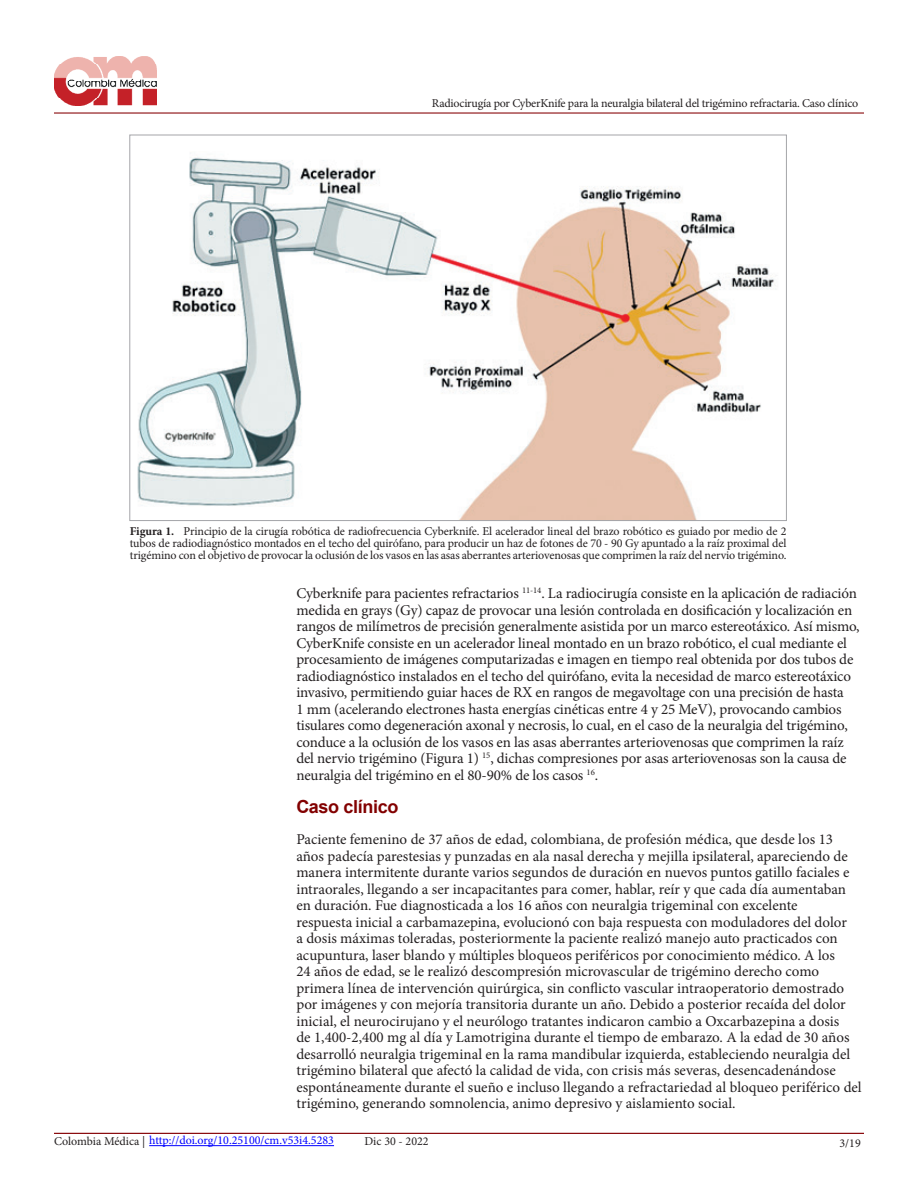
<style>
.page{position:relative;width:918px;height:1188px;background:#fff}
.page>*{position:absolute;margin:0;border:0;box-sizing:border-box;transform-origin:0 0}
.t1{font:700 18px "Arial";letter-spacing:-.02em;color:#820000}
.t2{font:15px/16.5px "Minion Pro";letter-spacing:-.005em;color:#231f20}
.t3{font:12px/12px "Minion Pro";letter-spacing:-.015em;color:#231f20;text-align:justify}
.t4{font:12px "Minion Pro";color:#00f}
.s1{font-weight:700}
.s2{color:#231f20}
</style>
<div class="page">
<hr style="left:54px;top:112px;width:810px;height:2px;background:#8b0d10">
<img style="left:54px;top:56px;width:102px;height:50px">
<hr style="left:149px;top:1145px;width:185px;height:1px;background:#00f">
<hr style="left:54px;top:1133px;width:810px;height:1px;background:#8b0d10">
<img style="left:137px;top:157px;width:638px;height:362px">
<p class="t3" style="left:432px;top:97px;width:428px">Radiocirugía por CyberKnife para la neuralgia bilateral del trigémino refractaria. Caso clínico</p>
<p class="t3" style="left:130px;top:525px;width:658px"><span class="s1">Figura 1.</span> Principio de la cirugía robótica de radiofrecuencia Cyberknife. El acelerador lineal del brazo robótico es guiado por medio de 2 tubos de radiodiagnóstico montados en el techo del quirófano, para producir un haz de fotones de 70 - 90 Gy apuntado a la raíz proximal del trigémino con el objetivo de provocar la oclusión de los vasos en las asas aberrantes arteriovenosas que comprimen la raíz del nervio trigémino.</p>
<p class="t2" style="left:296px;top:585px;width:565px">Cyberknife para pacientes refractarios <sup>11-14</sup>. La radiocirugía consiste en la aplicación de radiación medida en grays (Gy) capaz de provocar una lesión controlada en dosificación y localización en rangos de milímetros de precisión generalmente asistida por un marco estereotáxico. Así mismo, CyberKnife consiste en un acelerador lineal montado en un brazo robótico, el cual mediante el procesamiento de imágenes computarizadas e imagen en tiempo real obtenida por dos tubos de radiodiagnóstico instalados en el techo del quirófano, evita la necesidad de marco estereotáxico invasivo, permitiendo guiar haces de RX en rangos de megavoltage con una precisión de hasta<br>1 mm (acelerando electrones hasta energías cinéticas entre 4 y 25 MeV), provocando cambios tisulares como degeneración axonal y necrosis, lo cual, en el caso de la neuralgia del trigémino, conduce a la oclusión de los vasos en las asas aberrantes arteriovenosas que comprimen la raíz del nervio trigémino (Figura 1) <sup>15</sup>, dichas compresiones por asas arteriovenosas son la causa de neuralgia del trigémino en el 80-90% de los casos <sup>16</sup>.</p>
<p class="t1" style="left:296px;top:794px;width:104px">Caso clínico</p>
<p class="t2" style="left:296px;top:831px;width:567px">Paciente femenino de 37 años de edad, colombiana, de profesión médica, que desde los 13 años padecía parestesias y punzadas en ala nasal derecha y mejilla ipsilateral, apareciendo de manera intermitente durante varios segundos de duración en nuevos puntos gatillo faciales e intraorales, llegando a ser incapacitantes para comer, hablar, reír y que cada día aumentaban en duración. Fue diagnosticada a los 16 años con neuralgia trigeminal con excelente<br>respuesta inicial a carbamazepina, evolucionó con baja respuesta con moduladores del dolor<br>a dosis máximas toleradas, posteriormente la paciente realizó manejo auto practicados con acupuntura, laser blando y múltiples bloqueos periféricos por conocimiento médico. A los<br>24 años de edad, se le realizó descompresión microvascular de trigémino derecho como primera línea de intervención quirúrgica, sin conflicto vascular intraoperatorio demostrado por imágenes y con mejoría transitoria durante un año. Debido a posterior recaída del dolor inicial, el neurocirujano y el neurólogo tratantes indicaron cambio a Oxcarbazepina a dosis<br>de 1,400-2,400 mg al día y Lamotrigina durante el tiempo de embarazo. A la edad de 30 años desarrolló neuralgia trigeminal en la rama mandibular izquierda, estableciendo neuralgia del trigémino bilateral que afectó la calidad de vida, con crisis más severas, desencadenándose espontáneamente durante el sueño e incluso llegando a refractariedad al bloqueo periférico del trigémino, generando somnolencia, animo depresivo y aislamiento social.</p>
<p class="t4" style="left:54px;top:1133px;width:282px"><span class="s2">Colombia Médica |</span> http://doi.org/10.25100/cm.v53i4.5283</p>
<p class="t3" style="left:364px;top:1135px;width:66px">Dic 30 - 2022</p>
<p class="t3" style="left:840px;top:1137px;width:23px">3/19</p>
</div>
